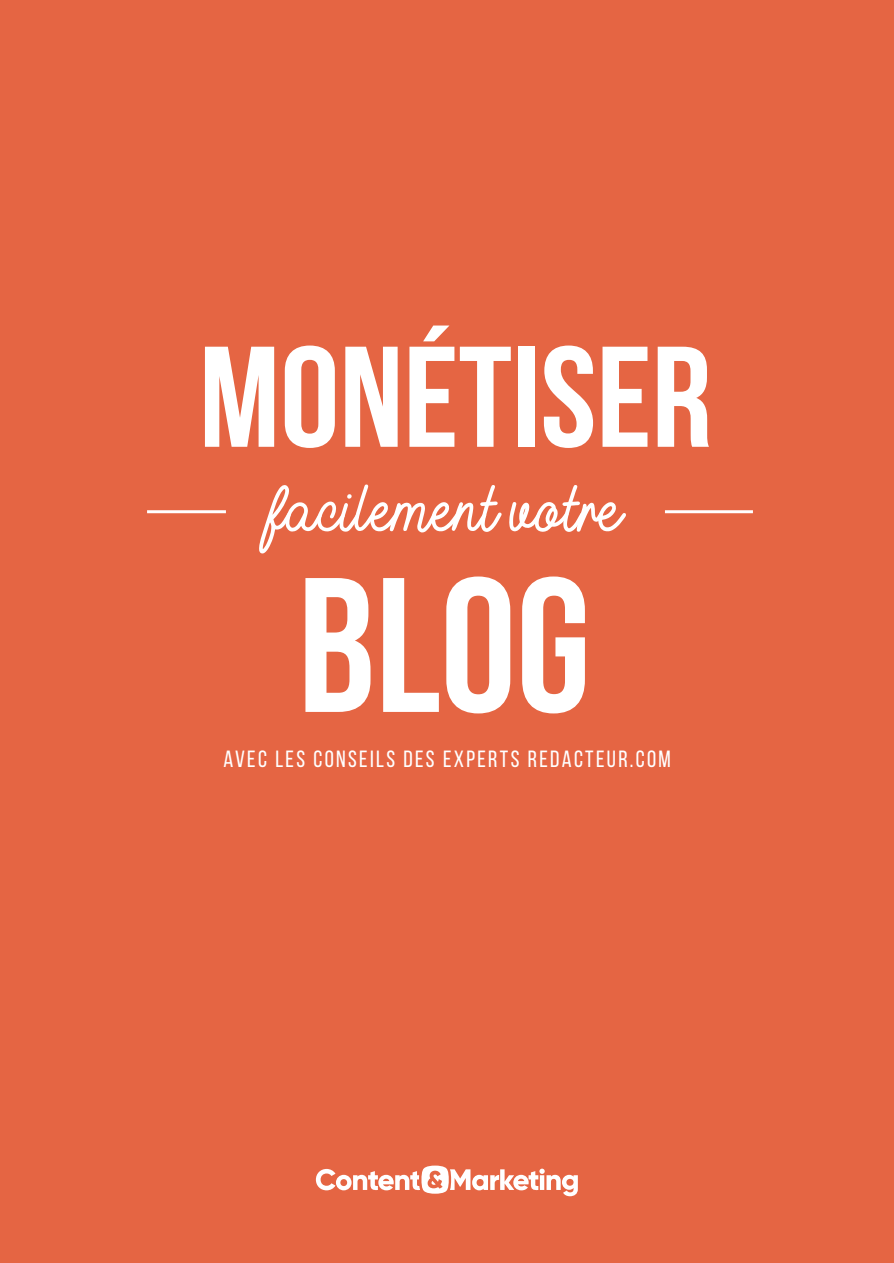
<style>
.page{position:relative;width:894px;height:1263px;background:#fff}
.page>*{position:absolute;margin:0;border:0;box-sizing:border-box;transform-origin:0 0}
.t1{font:700 191.25px "Bebas Neue";color:#fff}
.t2{font:700 142.95px "Bebas Neue";color:#fff;scale:1.05 1}
.t3{font:79.95px "Buckwheat TC Script";color:#fff}
.t4{font:23.4px "Bebas Neue";letter-spacing:.1em;color:#fff}
</style>
<div class="page">
<div style="left:0;top:0;width:893px;height:1263px;background:#e56543"></div>
<svg style="left:316px;top:1165px;width:261px;height:31px"></svg>
<hr style="left:147px;top:510px;width:79px;height:3px;background:#fff">
<hr style="left:664px;top:510px;width:88px;height:3px;background:#fff">
<h2 class="t2" style="left:199px;top:340px;width:489px">MONÉTISER</h2>
<h3 class="t3" style="left:268px;top:456px;width:355px">facilement votre</h3>
<h1 class="t1" style="left:298px;top:568px;width:294px">BLOG</h1>
<p class="t4" style="left:223px;top:750px;width:448px">AVEC LES CONSEILS DES EXPERTS REDACTEUR.COM</p>
</div>
